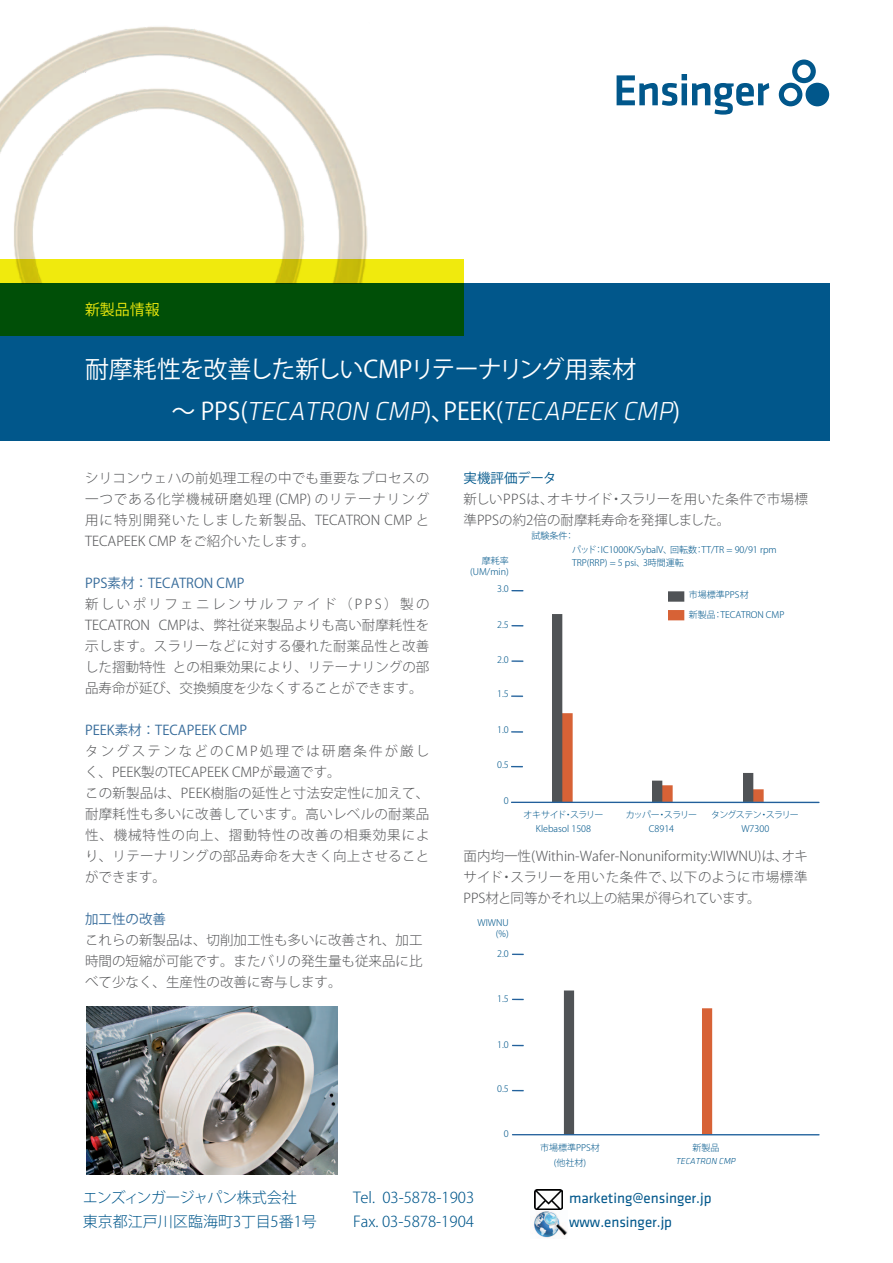
<style>
.page{position:relative;width:893px;height:1263px;background:#fff}
.page>*{position:absolute;margin:0;border:0;box-sizing:border-box;transform-origin:0 0}
.t1{font:italic 300 27px "Klavika";letter-spacing:-.005em;color:#fff}
.t2{font:24px "Koz Go Pro";letter-spacing:-.025em;color:#fff}
.t3{font:300 15px "Koz Go Pro";color:#01578b}
.t4{font:15px "Klavika";color:#01578b}
.t5{font:300 15px "Koz Go Pro";letter-spacing:-.05em;color:#01578b}
.t6{font:15px "Koz Go Pro";letter-spacing:-.005em;color:#f0ea0d}
.t7{font:300 13.5px/21px "Koz Go Pro";color:#57585a;text-align:justify}
.t8{font:300 13.5px/21px "Koz Go Pro";letter-spacing:.02em;color:#57585a}
.t9{font:13.5px "Koz Go Pro";color:#366b9a}
.t10{font:13.5px "Koz Go Pro";letter-spacing:-.005em;color:#01578b}
.t11{font:300 9px/13.5px "Koz Go Pro";color:#01578b;text-align:right}
.t12{font:300 9px/13.5px "Koz Go Pro";letter-spacing:-.065em;color:#01578b;text-align:center}
.t13{font:300 9px/13.5px "Koz Go Pro";letter-spacing:-.04em;color:#01578b;text-align:center}
.t14{font:italic 300 9px "Klavika";color:#01578b}
.s1{font-family:"Koz Go Pro";font-weight:400;font-style:normal;font-size:24px}
</style>
<div class="page">
<img style="left:0;top:26px;width:368px;height:233px">
<svg style="left:617px;top:74px;width:152px;height:41px"></svg>
<div style="left:805px;top:83px;width:24px;height:23px;background:#01578b;border-radius:50%"></div>
<svg style="left:779px;top:60px;width:37px;height:46px"></svg>
<svg style="left:0;top:259px;width:463px;height:25px;background:#e1dd0c"></svg>
<svg style="left:0;top:284px;width:830px;height:157px;background:#005572"></svg>
<img style="left:534px;top:1211px;width:33px;height:27px">
<img style="left:534px;top:1190px;width:28px;height:20px">
<img style="left:511px;top:590px;width:309px;height:214px">
<img style="left:512px;top:953px;width:308px;height:183px">
<img style="left:86px;top:1007px;width:251px;height:168px">
<p class="t6" style="left:85px;top:300px;width:76px">新製品情報</p>
<h2 class="t2" style="left:85px;top:354px;width:553px">耐摩耗性を改善した新しいCMPリテーナリング用素材</h2>
<h1 class="t1" style="left:171px;top:395px;width:510px"><span class="s1">〜 PPS(</span>TECATRON CMP<span class="s1">)、PEEK(</span>TECAPEEK CMP<span class="s1">)</span></h1>
<p class="t7" style="left:85px;top:468px;width:346px">シリコンウェハの前処理工程の中でも重要なプロセスの一つである化学機械研磨処理 (CMP) のリテーナリング用に特別開発いたしました新製品、TECATRON CMP とTECAPEEK CMP をご紹介いたします。</p>
<p class="t9" style="left:85px;top:574px;width:161px">PPS素材：TECATRON CMP</p>
<p class="t7" style="left:85px;top:594px;width:346px">新しいポリフェニレンサルファイド（PPS）製のTECATRON CMPは、弊社従来製品よりも高い耐摩耗性を示します。スラリーなどに対する優れた耐薬品性と改善した摺動特性 との相乗効果により、リテーナリングの部品寿命が延び、交換頻度を少なくすることができます。</p>
<p class="t9" style="left:85px;top:721px;width:164px">PEEK素材：TECAPEEK CMP</p>
<p class="t8" style="left:85px;top:741px;width:346px">タングステンなどのCMP処理では研磨条件が厳しく、PEEK製のTECAPEEK CMPが最適です。<br>この新製品は、PEEK樹脂の延性と寸法安定性に加えて、耐摩耗性も多いに改善しています。高いレベルの耐薬品性、機械特性の向上、摺動特性の改善の相乗効果により、リテーナリングの部品寿命を大きく向上させることができます。</p>
<p class="t9" style="left:85px;top:910px;width:82px">加工性の改善</p>
<p class="t7" style="left:85px;top:930px;width:339px">これらの新製品は、切削加工性も多いに改善され、加工時間の短縮が可能です。またバリの発生量も従来品に比べて少なく、生産性の改善に寄与します。</p>
<p class="t10" style="left:463px;top:469px;width:95px">実機評価データ</p>
<p class="t7" style="left:463px;top:489px;width:346px">新しいPPSは、オキサイド・スラリーを用いた条件で市場標準PPSの約2倍の耐摩耗寿命を発揮しました。</p>
<p class="t11" style="left:470px;top:555px;width:40px;line-height:10.8px">摩耗率(UM/min)</p>
<p class="t11" style="left:497px;top:582px;width:13px">3.0</p>
<p class="t11" style="left:497px;top:618px;width:13px">2.5</p>
<p class="t11" style="left:497px;top:653px;width:13px">2.0</p>
<p class="t11" style="left:497px;top:687px;width:13px">1.5</p>
<p class="t11" style="left:497px;top:723px;width:13px">1.0</p>
<p class="t11" style="left:497px;top:758px;width:13px">0.5</p>
<p class="t11" style="left:504px;top:794px;width:6px">0</p>
<p class="t11" style="left:572px;top:529px;width:206px;text-align:left;text-indent:-40px">試験条件：<br>パッド：IC1000K/SybalV、回転数：TT/TR = 90/91 rpm<br>TRP(RRP) = 5 psi、3時間運転</p>
<p class="t11" style="left:689px;top:585px;width:97px;line-height:19.5px;text-align:left">市場標準PPS材<br>新製品：TECATRON CMP</p>
<p class="t11" style="left:524px;top:808px;width:81px;text-align:center">オキサイド・スラリー<br>Klebasol 1508</p>
<p class="t13" style="left:626px;top:808px;width:73px">カッパー・スラリー<br>C8914</p>
<p class="t12" style="left:711px;top:808px;width:89px">タングステン・スラリー<br>W7300</p>
<p class="t7" style="left:463px;top:846px;width:346px">面内均一性(Within-Wafer-Nonuniformity:WIWNU)は、オキサイド・スラリーを用いた条件で、以下のように市場標準PPS材と同等かそれ以上の結果が得られています。</p>
<p class="t11" style="left:477px;top:917px;width:33px;line-height:10.8px">WIWNU (%)</p>
<p class="t11" style="left:497px;top:947px;width:13px">2.0</p>
<p class="t11" style="left:497px;top:992px;width:13px">1.5</p>
<p class="t11" style="left:497px;top:1038px;width:13px">1.0</p>
<p class="t11" style="left:497px;top:1082px;width:13px">0.5</p>
<p class="t11" style="left:504px;top:1127px;width:6px">0</p>
<p class="t11" style="left:540px;top:1140px;width:61px;line-height:15px;text-align:center">市場標準PPS材(他社材)</p>
<p class="t11" style="left:692px;top:1141px;width:28px">新製品</p>
<p class="t14" style="left:676px;top:1156px;width:61px">TECATRON CMP</p>
<p class="t5" style="left:83px;top:1188px;width:216px">エンズィンガージャパン株式会社</p>
<p class="t3" style="left:353px;top:1188px;width:123px">Tel. 03-5878-1903</p>
<p class="t4" style="left:569px;top:1188px;width:144px">marketing@ensinger.jp</p>
<p class="t3" style="left:83px;top:1212px;width:235px">東京都江戸川区臨海町3丁目5番1号</p>
<p class="t3" style="left:353px;top:1212px;width:123px">Fax. 03-5878-1904</p>
<p class="t4" style="left:569px;top:1212px;width:105px">www.ensinger.jp</p>
</div>
